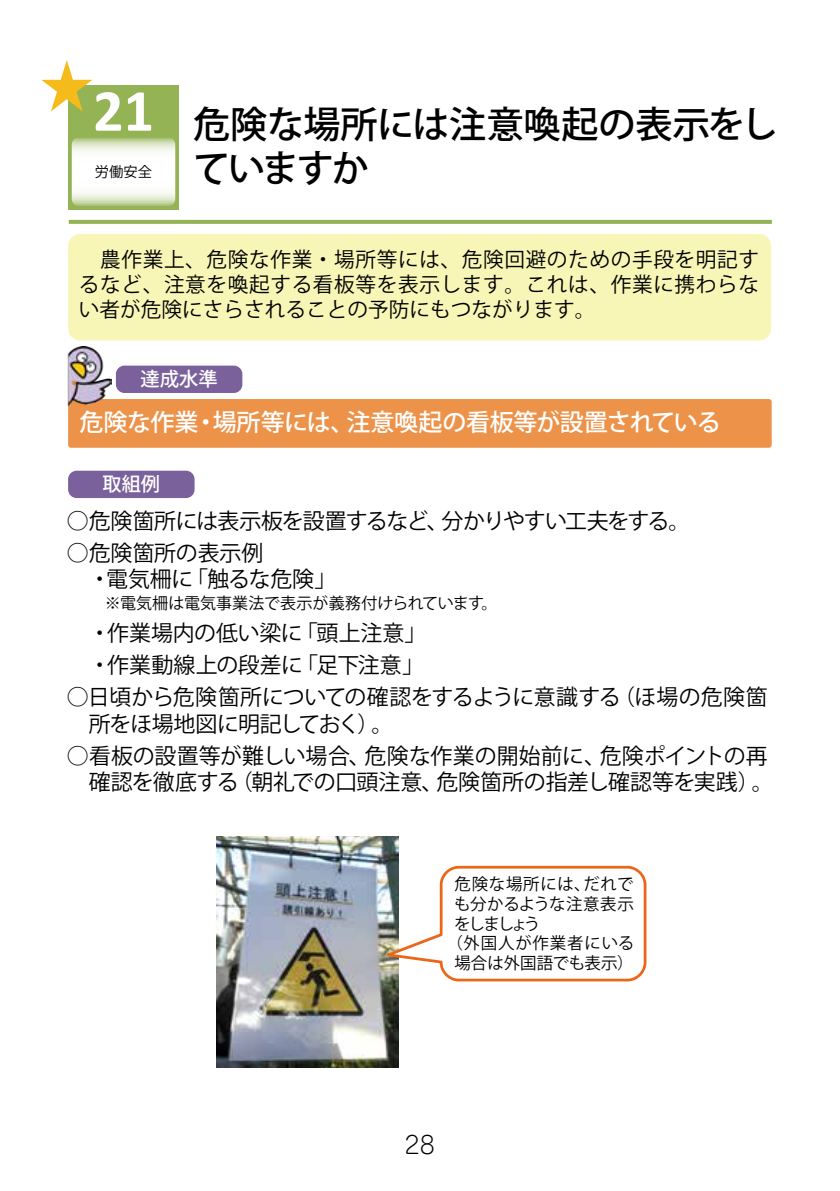
<style>
.page{position:relative;width:840px;height:1191px;background:#fff}
.page>*{position:absolute;margin:0;border:0;box-sizing:border-box;transform-origin:0 0}
.t1{font:700 60px "Calibri";color:#fff}
.t2{font:500 37px/44px "Koz Go Pro";letter-spacing:-.01em;color:#000}
.t3{font:500 24px "Koz Go Pro";letter-spacing:-.015em;color:#fff}
.t4{font:300 24px "Jun 101 Pro";color:#000}
.t5{font:22px/26.2px "Koz Go Pro";letter-spacing:-.01em;color:#000}
.t6{font:22px "Koz Go Pro";letter-spacing:-.04em;color:#000}
.t7{font:20.6px/24.8px "Koz Go Pro";color:#000;text-align:justify}
.t8{font:500 19.2px "Koz Go Pro";color:#fff}
.t9{font:16.4px "Koz Go Pro";color:#000}
.t10{font:16.4px "Koz Go Pro";letter-spacing:.045em;color:#000}
.t11{font:16.4px "Koz Go Pro";letter-spacing:.05em;color:#000}
.t12{font:16px "Koz Go Pro";color:#000}
.t13{font:14.2px "Koz Go Pro";color:#000}
</style>
<div class="page">
<div style="left:68px;top:399px;width:703px;height:49px;background:#ed9249;border-radius:3px"></div>
<div style="left:68px;top:234px;width:702px;height:106px;background:#f8f6b7;border-radius:12px"></div>
<div style="left:68px;top:471px;width:126px;height:27px;background:#7b619b;border-radius:9px"></div>
<div style="left:116px;top:365px;width:126px;height:28px;background:#7b619b;border-radius:9px"></div>
<img style="left:67px;top:347px;width:45px;height:64px">
<img style="left:216px;top:836px;width:182px;height:231px">
<svg style="left:386px;top:866px;width:260px;height:115px"></svg>
<div style="left:68px;top:85px;width:111px;height:125px;background:#94b355"></div>
<svg style="left:72px;top:138px;width:103px;height:68px;background:#eef3e5"></svg>
<svg style="left:69px;top:220px;width:702px;height:4px;background:#97b55a"></svg>
<svg style="left:41px;top:60px;width:51px;height:51px"></svg>
<h1 class="t1" style="left:93px;top:68px;width:62px">21</h1>
<p class="t13" style="left:95px;top:163px;width:59px">労働安全</p>
<h2 class="t2" style="left:193px;top:104px;width:586px">危険な場所には注意喚起の表示をしていますか</h2>
<p class="t7" style="left:79px;top:248px;width:681px">　農作業上、危険な作業・場所等には、危険回避のための手段を明記するなど、注意を喚起する看板等を表示します。これは、作業に携わらない者が危険にさらされることの予防にもつながります。</p>
<p class="t8" style="left:140px;top:367px;width:78px">達成水準</p>
<p class="t3" style="left:80px;top:407px;width:642px">危険な作業・場所等には、注意喚起の看板等が設置されている</p>
<p class="t8" style="left:102px;top:472px;width:59px">取組例</p>
<p class="t6" style="left:67px;top:507px;width:624px">○危険箇所には表示板を設置するなど、分かりやすい工夫をする。</p>
<p class="t5" style="left:89px;top:540px;width:249px;text-indent:-22px">○危険箇所の表示例<br>・電気柵に「触るな危険」</p>
<p class="t12" style="left:105px;top:593px;width:394px">※電気柵は電気事業法で表示が義務付けられています。</p>
<p class="t5" style="left:89px;top:618px;width:339px;line-height:32px">・作業場内の低い梁に「頭上注意」・作業動線上の段差に「足下注意」</p>
<p class="t5" style="left:89px;top:685px;width:680px;text-indent:-22px">○日頃から危険箇所についての確認をするように意識する（ほ場の危険箇所をほ場地図に明記しておく）。</p>
<p class="t5" style="left:67px;top:743px;width:708px;text-align:right">○看板の設置等が難しい場合、危険な作業の開始前に、危険ポイントの再確認を徹底する（朝礼での口頭注意、危険箇所の指差し確認等を実践）。</p>
<p class="t10" style="left:454px;top:873px;width:180px">危険な場所には、だれで</p>
<p class="t9" style="left:454px;top:893px;width:181px">も分かるような注意表示</p>
<p class="t9" style="left:454px;top:913px;width:88px">をしましょう</p>
<p class="t11" style="left:446px;top:932px;width:189px">（外国人が作業者にいる</p>
<p class="t9" style="left:454px;top:952px;width:180px">場合は外国語でも表示）</p>
<p class="t4" style="left:404px;top:1125px;width:32px">28</p>
</div>
